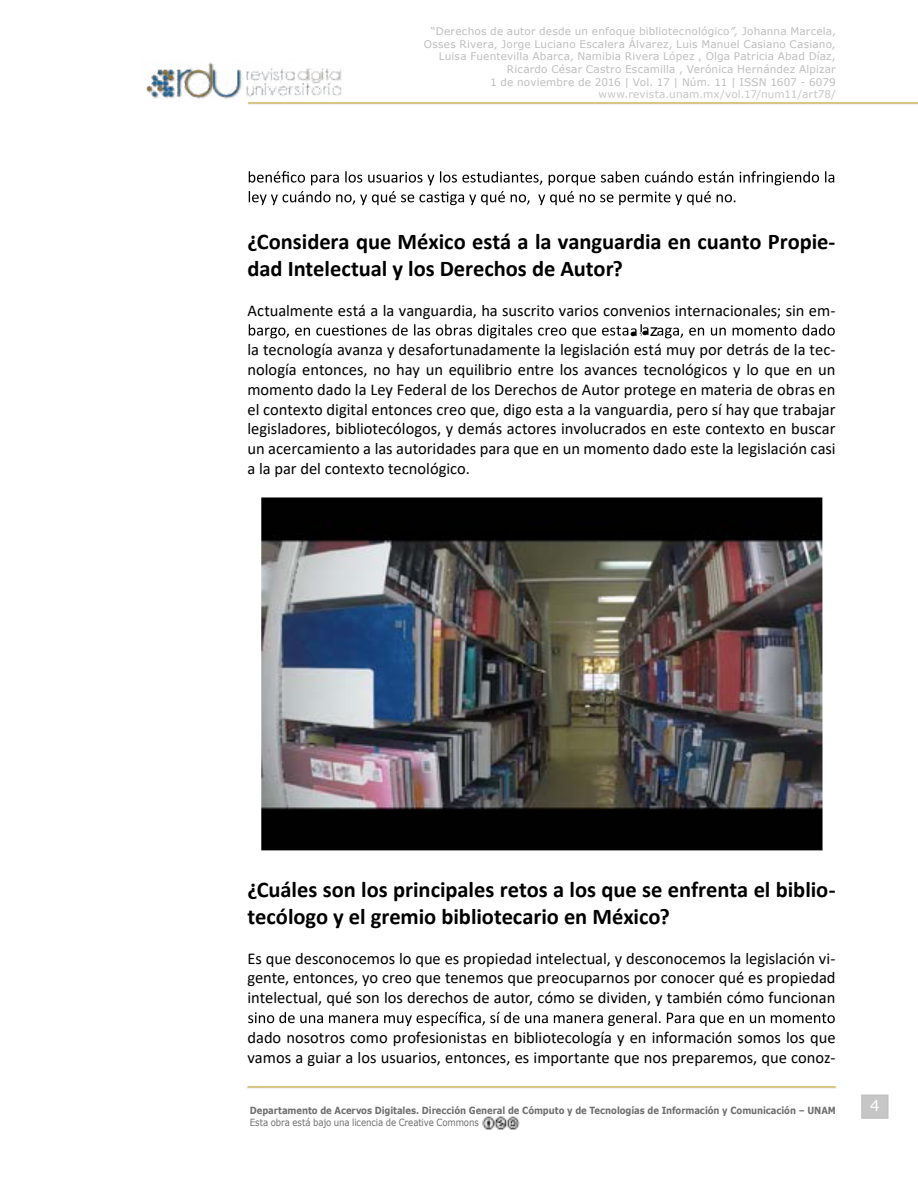
<style>
.page{position:relative;width:918px;height:1188px;background:#fff}
.page>*{position:absolute;margin:0;border:0;box-sizing:border-box;transform-origin:0 0}
.t1{font:700 22.5px/27px "Calibri";letter-spacing:-.005em;color:#000}
.t2{font:18px "Myriad Pro";color:#000}
.t3{font:16.5px/19.8px "Calibri";color:#000;text-align:justify}
.t4{font:15px "Verdana";color:#fff}
.t5{font:10.5px/12.6px "Verdana";letter-spacing:.015em;color:#bebebe;text-align:right}
.t6{font:10.5px "Verdana";letter-spacing:.01em;color:#c6c6c6}
.t7{font:700 9.9px "Verdana";letter-spacing:-.01em;color:#706f6f;scale:.86 1}
.t8{font:9.9px "Verdana";letter-spacing:-.01em;color:#706f6f;scale:.87 1}
.s1{font-style:italic}
</style>
<div class="page">
<div style="left:861px;top:1095px;width:27px;height:24px;background:#c6c6c6"></div>
<hr style="left:247px;top:103px;width:671px;height:1px;background:#000">
<hr style="left:248px;top:103px;width:670px;height:1px;background:#c19d1b">
<hr style="left:246px;top:1087px;width:591px;height:1px;background:#000">
<hr style="left:248px;top:1087px;width:588px;height:1px;background:#c19d1b">
<img style="left:482px;top:1116px;width:38px;height:14px">
<img style="left:146px;top:62px;width:196px;height:37px">
<svg style="left:249px;top:171px;width:585px;height:14px"></svg>
<svg style="left:249px;top:191px;width:486px;height:14px"></svg>
<svg style="left:248px;top:1012px;width:587px;height:14px"></svg>
<img style="left:261px;top:497px;width:562px;height:353px">
<svg style="left:249px;top:324px;width:586px;height:14px"></svg>
<p class="t5" style="left:424px;top:25px;width:414px">“Derechos de autor desde un enfoque bibliotecnológico<span class="s1">”,</span> Johanna Marcela, Osses Rivera, Jorge Luciano Escalera Álvarez, Luis Manuel Casiano Casiano, Luisa Fuentevilla Abarca, Namibia Rivera López , Olga Patricia Abad Díaz, Ricardo César Castro Escamilla , Verónica Hernández Alpizar<br>1 de noviembre de 2016 | Vol. 17 | Núm. 11 | ISSN 1607 - 6079</p>
<p class="t6" style="left:598px;top:87px;width:239px">www.revista.unam.mx/vol.17/num11/art78/</p>
<h1 class="t1" style="left:248px;top:228px;width:590px">¿Considera que México está a la vanguardia en cuanto Propie&shy;dad Intelectual y los Derechos de Autor?</h1>
<p class="t3" style="left:248px;top:300px;width:589px">Actualmente está a la vanguardia, ha suscrito varios convenios internacionales; sin em-</p>
<p class="t3" style="left:247px;top:339px;width:590px">la tecnología avanza y desafortunadamente la legislación está muy por detrás de la tec&shy;nología entonces, no hay un equilibrio entre los avances tecnológicos y lo que en un momento dado la Ley Federal de los Derechos de Autor protege en materia de obras en el contexto digital entonces creo que, digo esta a la vanguardia, pero sí hay que trabajar legisladores, bibliotecólogos, y demás actores involucrados en este contexto en buscar un acercamiento a las autoridades para que en un momento dado este la legislación casi a la par del contexto tecnológico.</p>
<p class="t2" style="left:650px;top:319px;width:9px">z</p>
<h1 class="t1" style="left:248px;top:876px;width:590px">¿Cuáles son los principales retos a los que se enfrenta el biblio&shy;tecólogo y el gremio bibliotecario en México?</h1>
<p class="t3" style="left:247px;top:948px;width:590px">Es que desconocemos lo que es propiedad intelectual, y desconocemos la legislación vi&shy;gente, entonces, yo creo que tenemos que preocuparnos por conocer qué es propiedad intelectual, qué son los derechos de autor, cómo se dividen, y también cómo funcionan</p>
<p class="t3" style="left:247px;top:1027px;width:590px">dado nosotros como profesionistas en bibliotecología y en información somos los que vamos a guiar a los usuarios, entonces, es importante que nos preparemos, que conoz-</p>
<p class="t7" style="left:250px;top:1103px;width:683px">Departamento de Acervos Digitales. Dirección General de Cómputo y de Tecnologías de Información y Comunicación – UNAM</p>
<p class="t8" style="left:250px;top:1115px;width:265px">Esta obra está bajo una licencia de Creative Commons</p>
<p class="t4" style="left:870px;top:1096px;width:11px">4</p>
</div>
